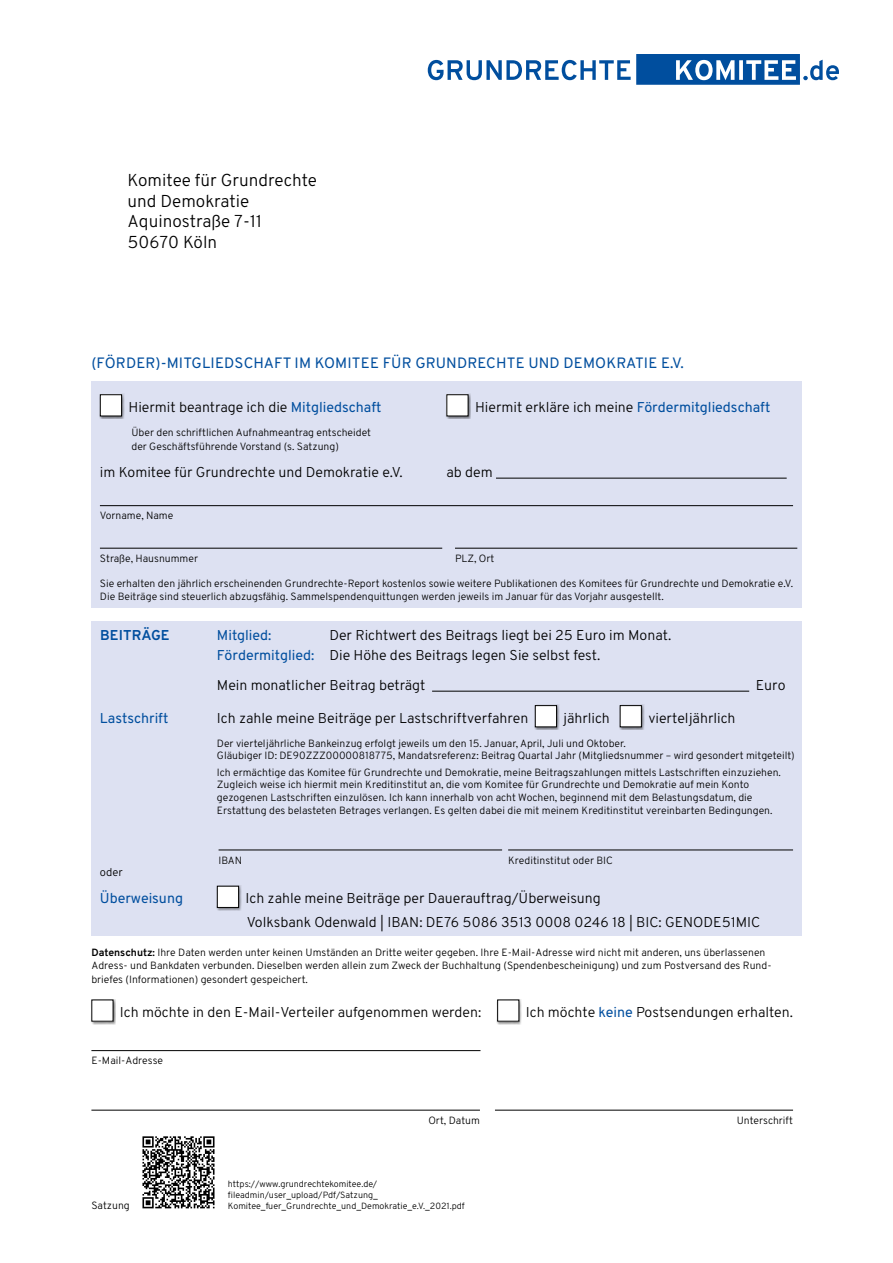
<style>
.page{position:relative;width:893px;height:1263px;background:#fff}
.page>*{position:absolute;margin:0;border:0;box-sizing:border-box;transform-origin:0 0}
.t1{font:300 17.25px "Overpass";color:#000}
.t2{font:15px "Overpass";letter-spacing:.01em;color:#004e9e}
.t3{font:300 14.25px/19.5px "Overpass";color:#000}
.t4{font:14.25px "Overpass";color:#004e9e}
.t5{font:700 14.25px "Overpass";letter-spacing:.01em;color:#004e9e}
.t6{font:300 11.25px "Overpass";color:#000}
.t7{font:300 10.5px/12.6px "Overpass";color:#000}
.t8{font:300 9px/10.8px "Overpass";color:#000}
.s1{font-weight:400;color:#004e9e}
.s2{font-size:11.4px}
.s3{font-weight:700}
</style>
<div class="page">
<svg style="left:142px;top:1136px;width:73px;height:73px"></svg>
<div style="left:91px;top:998px;width:25px;height:26px;background:#000;opacity:.5"></div>
<div style="left:92px;top:1000px;width:21px;height:21px;background:#fff"></div>
<div style="left:496px;top:998px;width:26px;height:26px;background:#000;opacity:.5"></div>
<div style="left:498px;top:1000px;width:21px;height:21px;background:#fff"></div>
<div style="left:91px;top:621px;width:710px;height:315px;background:#dde1f2"></div>
<hr style="left:432px;top:691px;width:317px;height:1px;background:#000">
<div style="left:534px;top:704px;width:25px;height:26px;background:#000;opacity:.5"></div>
<div style="left:535px;top:706px;width:21px;height:21px;background:#fff"></div>
<div style="left:535px;top:705px;width:22px;height:22px;border:1px solid #000"></div>
<div style="left:619px;top:704px;width:25px;height:26px;background:#000;opacity:.5"></div>
<div style="left:620px;top:706px;width:21px;height:21px;background:#fff"></div>
<div style="left:620px;top:705px;width:22px;height:22px;border:1px solid #000"></div>
<svg style="left:428px;top:54px;width:411px;height:31px"></svg>
<div style="left:91px;top:381px;width:710px;height:227px;background:#dde1f2"></div>
<div style="left:99px;top:393px;width:26px;height:26px;background:#000;opacity:.5"></div>
<div style="left:100px;top:395px;width:22px;height:21px;background:#fff"></div>
<div style="left:100px;top:394px;width:22px;height:22px;border:1px solid #000"></div>
<div style="left:446px;top:393px;width:25px;height:26px;background:#000;opacity:.5"></div>
<div style="left:447px;top:395px;width:21px;height:21px;background:#fff"></div>
<hr style="left:100px;top:505px;width:693px;height:1px;background:#000">
<hr style="left:496px;top:478px;width:291px;height:1px;background:#000">
<hr style="left:100px;top:548px;width:342px;height:1px;background:#000">
<hr style="left:455px;top:548px;width:342px;height:1px;background:#000">
<hr style="left:508px;top:849px;width:285px;height:1px;background:#000">
<hr style="left:91px;top:1110px;width:389px;height:1px;background:#000">
<hr style="left:495px;top:1110px;width:298px;height:1px;background:#000">
<hr style="left:91px;top:1050px;width:389px;height:1px;background:#000">
<div style="left:216px;top:885px;width:26px;height:26px;background:#000;opacity:.5"></div>
<div style="left:217px;top:886px;width:22px;height:21px;background:#fff"></div>
<div style="left:217px;top:886px;width:22px;height:22px;border:1px solid #000"></div>
<hr style="left:219px;top:849px;width:283px;height:1px;background:#000">
<p class="t1" style="left:128px;top:168px;width:191px">Komitee für Grundrechte</p>
<p class="t1" style="left:128px;top:188px;width:123px">und Demokratie</p>
<p class="t1" style="left:128px;top:209px;width:136px">Aquinostraße 7-11</p>
<p class="t1" style="left:128px;top:230px;width:91px">50670 Köln</p>
<p class="t2" style="left:91px;top:352px;width:594px">(FÖRDER)-MITGLIEDSCHAFT IM KOMITEE FÜR GRUNDRECHTE UND DEMOKRATIE E.V.</p>
<p class="t3" style="left:128px;top:397px;width:255px">Hiermit beantrage ich die <span class="s1">Mitgliedschaft</span></p>
<p class="t3" style="left:475px;top:397px;width:297px">Hiermit erkläre ich meine <span class="s1">Fördermitgliedschaft</span></p>
<p class="t7" style="left:131px;top:425px;width:241px;line-height:14.4px">Über den schriftlichen Aufnahmeantrag entscheidet der Geschäftsführende Vorstand (s. Satzung)</p>
<p class="t3" style="left:100px;top:463px;width:304px">im Komitee für Grundrechte und Demokratie e.V.</p>
<p class="t7" style="left:100px;top:509px;width:75px">Vorname, Name</p>
<p class="t3" style="left:446px;top:462px;width:48px">ab dem</p>
<p class="t7" style="left:100px;top:552px;width:100px">Straße, Hausnummer</p>
<p class="t7" style="left:455px;top:552px;width:41px">PLZ, Ort</p>
<p class="t7" style="left:100px;top:577px;width:695px">Sie erhalten den jährlich erscheinenden Grundrechte-Report kostenlos sowie weitere Publikationen des Komitees für Grundrechte und Demokratie e.V.<br>Die Beiträge sind steuerlich abzugsfähig. Sammelspendenquittungen werden jeweils im Januar für das Vorjahr ausgestellt.</p>
<p class="t5" style="left:100px;top:625px;width:71px">BEITRÄGE</p>
<p class="t4" style="left:217px;top:625px;width:56px">Mitglied:</p>
<p class="t3" style="left:217px;top:626px;width:456px;text-indent:112px">Der Richtwert des Beitrags liegt bei 25 Euro im Monat.<br><span class="s1">Fördermitglied:</span> Die Höhe des Beitrags legen Sie selbst fest.</p>
<p class="t3" style="left:217px;top:675px;width:210px">Mein monatlicher Beitrag beträgt</p>
<p class="t3" style="left:756px;top:675px;width:31px">Euro</p>
<p class="t4" style="left:100px;top:708px;width:70px">Lastschrift</p>
<p class="t3" style="left:217px;top:708px;width:313px">Ich zahle meine Beiträge per Lastschriftverfahren</p>
<p class="t3" style="left:563px;top:708px;width:48px">jährlich</p>
<p class="t3" style="left:648px;top:708px;width:89px">vierteljährlich</p>
<p class="t7" style="left:217px;top:737px;width:410px">Der vierteljährliche Bankeinzug erfolgt jeweils um den 15. Januar, April, Juli und Oktober.</p>
<p class="t7" style="left:217px;top:749px;width:579px">Gläubiger ID: DE90ZZZ00000818775, Mandatsreferenz: Beitrag Quartal Jahr (Mitgliedsnummer – wird gesondert mitgeteilt)</p>
<p class="t7" style="left:217px;top:766px;width:565px">Ich ermächtige das Komitee für Grundrechte und Demokratie, meine Beitragszahlungen mittels Lastschriften einzuziehen.</p>
<p class="t7" style="left:217px;top:778px;width:534px">Zugleich weise ich hiermit mein Kreditinstitut an, die vom Komitee für Grundrechte und Demokratie auf mein Konto</p>
<p class="t7" style="left:217px;top:791px;width:557px">gezogenen Lastschriften einzulösen. Ich kann innerhalb von acht Wochen, beginnend mit dem Belastungsdatum, die<br>Erstattung des belasteten Betrages verlangen. Es gelten dabei die mit meinem Kreditinstitut vereinbarten Bedingungen.</p>
<p class="t7" style="left:219px;top:854px;width:25px">IBAN</p>
<p class="t7" style="left:508px;top:854px;width:106px">Kreditinstitut oder BIC</p>
<p class="t6" style="left:100px;top:864px;width:24px">oder</p>
<p class="t4" style="left:100px;top:888px;width:85px">Überweisung</p>
<p class="t3" style="left:245px;top:886px;width:516px;line-height:24px">Ich zahle meine Beiträge per Dauerauftrag/Überweisung<br>Volksbank Odenwald <span class="s2">|</span> IBAN: DE76 5086 3513 0008 0246 18 <span class="s2">|</span> BIC: GENODE51MIC</p>
<p class="t7" style="left:91px;top:946px;width:682px"><span class="s3">Datenschutz:</span> Ihre Daten werden unter keinen Umständen an Dritte weiter gegeben. Ihre E-Mail-Adresse wird nicht mit anderen, uns überlassenen<br>Adress- und Bankdaten verbunden. Dieselben werden allein zum Zweck der Buchhaltung (Spendenbescheinigung) und zum Postversand des Rund-</p>
<p class="t7" style="left:91px;top:973px;width:218px">briefes (Informationen) gesondert gespeichert.</p>
<p class="t3" style="left:120px;top:1002px;width:363px">Ich möchte in den E-Mail-Verteiler aufgenommen werden:</p>
<p class="t3" style="left:526px;top:1002px;width:269px">Ich möchte <span class="s1">keine</span> Postsendungen erhalten.</p>
<p class="t7" style="left:91px;top:1054px;width:73px">E-Mail-Adresse</p>
<p class="t7" style="left:91px;top:1199px;width:40px">Satzung</p>
<p class="t7" style="left:428px;top:1114px;width:53px">Ort, Datum</p>
<p class="t7" style="left:737px;top:1114px;width:58px">Unterschrift</p>
<p class="t8" style="left:228px;top:1179px;width:238px">https://www.grundrechtekomitee.de/ fileadmin/user_upload/Pdf/Satzung_<br>Komitee_fuer_Grundrechte_und_Demokratie_e.V._2021.pdf</p>
</div>
